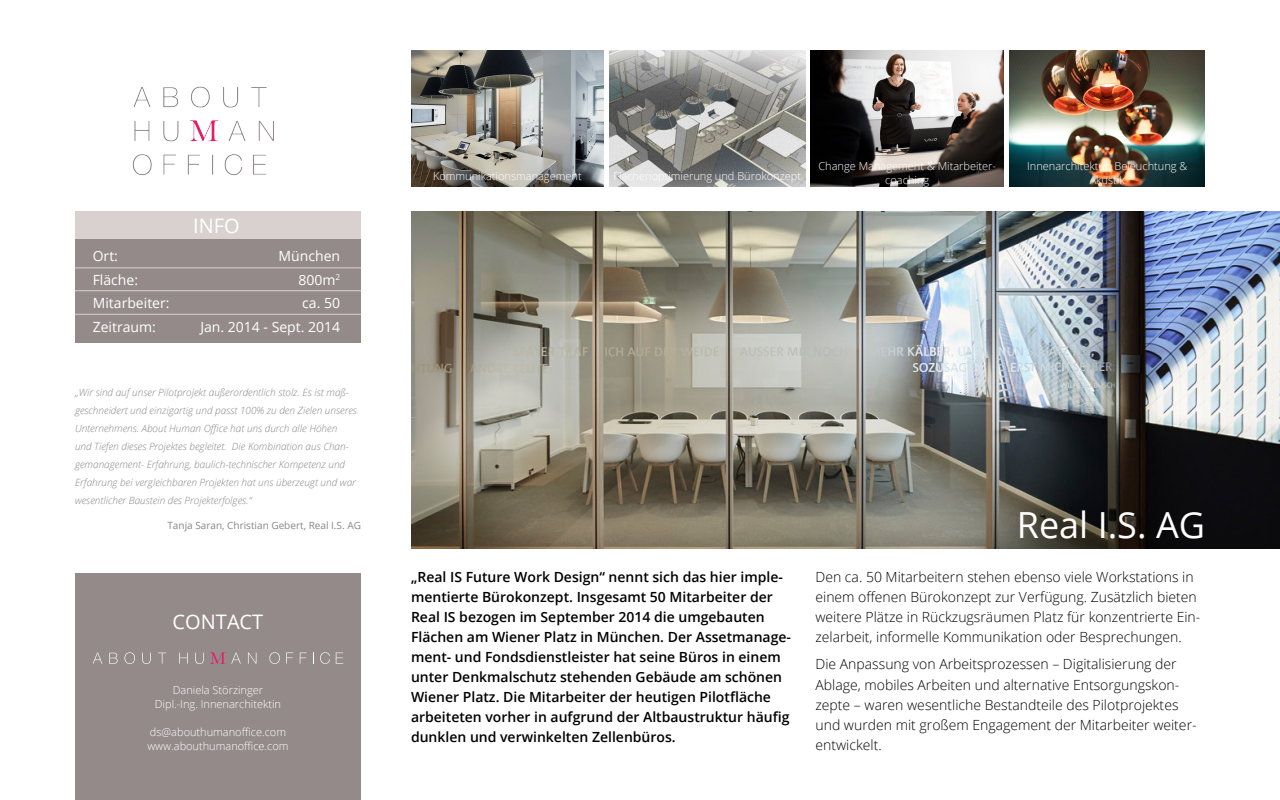
<style>
.page{position:relative;width:1280px;height:800px;background:#fff}
.page>*{position:absolute;margin:0;border:0;box-sizing:border-box;transform-origin:0 0}
.t1{font:36px "Open Sans";color:#fff}
.t2{font:20px "Open Sans";color:#fff}
.t3{font:300 14px/20px "Open Sans";color:#000}
.t4{font:600 14px/20px "Open Sans";color:#000}
.t5{font:14px/23.8px "Open Sans";color:#fff}
.t6{font:300 11px/14px "Open Sans";color:#fff;text-align:center}
.t7{font:italic 300 10px/18px "Open Sans";color:#87878a}
.t8{font:10px "Open Sans";color:#87878a}
</style>
<div class="page">
<div style="left:75px;top:574px;width:286px;height:226px;background:#948a8a"></div>
<div style="left:75px;top:211px;width:286px;height:132px;background:#948a8a"></div>
<div style="left:75px;top:211px;width:286px;height:28px;background:#d9d1cf"></div>
<img style="left:132px;top:86px;width:142px;height:89px">
<svg style="left:93px;top:653px;width:9px;height:11px"></svg>
<svg style="left:109px;top:653px;width:9px;height:11px"></svg>
<svg style="left:125px;top:652px;width:10px;height:12px"></svg>
<svg style="left:142px;top:653px;width:9px;height:11px"></svg>
<svg style="left:158px;top:653px;width:8px;height:11px"></svg>
<svg style="left:179px;top:653px;width:9px;height:11px"></svg>
<svg style="left:195px;top:653px;width:9px;height:11px"></svg>
<svg style="left:248px;top:653px;width:8px;height:11px"></svg>
<svg style="left:269px;top:652px;width:11px;height:12px"></svg>
<svg style="left:286px;top:653px;width:7px;height:11px"></svg>
<svg style="left:300px;top:653px;width:7px;height:11px"></svg>
<svg style="left:320px;top:652px;width:10px;height:12px"></svg>
<svg style="left:336px;top:653px;width:7px;height:11px"></svg>
<svg style="left:210px;top:652px;width:31px;height:12px"></svg>
<hr style="left:75px;top:268px;width:286px;height:1px;background:#d9d1cf">
<hr style="left:75px;top:290px;width:286px;height:1px;background:#d9d1cf">
<hr style="left:75px;top:314px;width:286px;height:1px;background:#d9d1cf">
<img style="left:411px;top:50px;width:193px;height:136px">
<img style="left:811px;top:50px;width:193px;height:136px">
<img style="left:610px;top:50px;width:195px;height:136px">
<img style="left:1009px;top:50px;width:196px;height:136px">
<img style="left:411px;top:211px;width:869px;height:338px">
<p class="t5" style="left:93px;top:243px;width:78px">Ort:<br>Fläche:<br>Mitarbeiter:<br>Zeitraum:</p>
<h2 class="t2" style="left:193px;top:212px;width:48px">INFO</h2>
<p class="t5" style="left:200px;top:243px;width:141px;text-align:right">München<br>800m<sup>2<br></sup>ca. 50<br>Jan. 2014 - Sept. 2014</p>
<p class="t7" style="left:75px;top:383px;width:283px">„Wir sind auf unser Pilotprojekt außerordentlich stolz. Es ist maß&shy;geschneidert und einzigartig und passt 100% zu den Zielen unseres Unternehmens. About Human Office hat uns durch alle Höhen<br>und Tiefen dieses Projektes begleitet. Die Kombination aus Chan&shy;gemanagement- Erfahrung, baulich-technischer Kompetenz und Erfahrung bei vergleichbaren Projekten hat uns überzeugt und war wesentlicher Baustein des Projekterfolges.“</p>
<p class="t8" style="left:167px;top:518px;width:195px">Tanja Saran, Christian Gebert, Real I.S. AG</p>
<h2 class="t2" style="left:173px;top:608px;width:92px">CONTACT</h2>
<p class="t6" style="left:155px;top:683px;width:128px">Daniela Störzinger<br>Dipl.-Ing. Innenarchitektin</p>
<p class="t6" style="left:147px;top:725px;width:143px;text-align:left">ds@abouthumanoffice.com www.abouthumanoffice.com</p>
<p class="t6" style="left:433px;top:169px;width:150px">Kommunikationsmanagement</p>
<p class="t6" style="left:818px;top:158px;width:179px">Change Management &amp; Mitarbeiter&shy;coaching</p>
<p class="t6" style="left:614px;top:169px;width:189px">Flächenoptimierung und Bürokonzept</p>
<p class="t6" style="left:1027px;top:158px;width:162px">Innenarchitektur, Beleuchtung &amp;<br>Akustik</p>
<h1 class="t1" style="left:1017px;top:500px;width:190px">Real I.S. AG</h1>
<p class="t4" style="left:411px;top:567px;width:382px">„Real IS Future Work Design“ nennt sich das hier imple&shy;mentierte Bürokonzept. Insgesamt 50 Mitarbeiter der Real IS bezogen im September 2014 die umgebauten Flächen am Wiener Platz in München. Der Assetmanage&shy;ment- und Fondsdienstleister hat seine Büros in einem unter Denkmalschutz stehenden Gebäude am schönen Wiener Platz. Die Mitarbeiter der heutigen Pilotfläche arbeiteten vorher in aufgrund der Altbaustruktur häufig dunklen und verwinkelten Zellenbüros.</p>
<p class="t3" style="left:816px;top:567px;width:386px">Den ca. 50 Mitarbeitern stehen ebenso viele Workstations in einem offenen Bürokonzept zur Verfügung. Zusätzlich bieten weitere Plätze in Rückzugsräumen Platz für konzentrierte Ein&shy;zelarbeit, informelle Kommunikation oder Besprechungen.</p>
<p class="t3" style="left:816px;top:654px;width:383px">Die Anpassung von Arbeitsprozessen – Digitalisierung der Ablage, mobiles Arbeiten und alternative Entsorgungskon&shy;zepte – waren wesentliche Bestandteile des Pilotprojektes und wurden mit großem Engagement der Mitarbeiter weiter&shy;entwickelt.</p>
</div>
